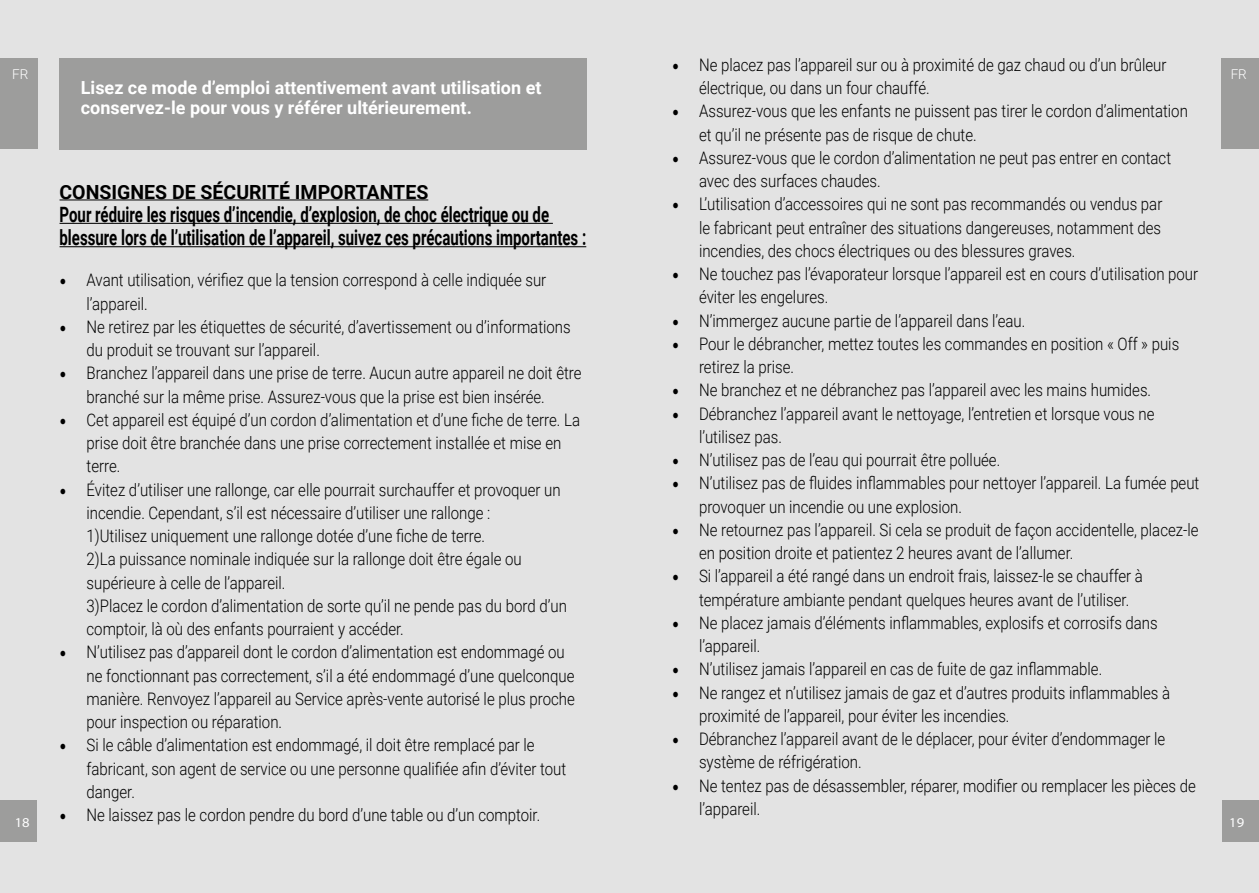
<style>
.page{position:relative;width:1259px;height:893px;background:#e3e3e3}
.page>*{position:absolute;margin:0;border:0;box-sizing:border-box;transform-origin:0 0}
.t1{font:700 21.15px/23.4px "Roboto";color:#000;scale:.71 1}
.t2{font:700 19.5px "Roboto";color:#000}
.t3{font:700 18px/19.5px "Roboto";color:#fff}
.t4{font:300 17.25px/23.2px "Roboto";color:#000;scale:.87 1}
.t5{font:13.5px "Myriad Variable Concept";color:#fff}
.t6{font:300 13.5px "Roboto";color:#fff}
.s1{font-family:"Minion Pro";font-weight:400;font-size:20.7px}
</style>
<div class="page">
<div style="left:0;top:801px;width:37px;height:41px;background:#9d9d9c"></div>
<div style="left:1221px;top:801px;width:38px;height:41px;background:#9d9d9c"></div>
<hr style="left:60px;top:199px;width:368px;height:1px;background:#000">
<hr style="left:60px;top:223px;width:493px;height:1px;background:#000">
<hr style="left:60px;top:246px;width:526px;height:1px;background:#000">
<div style="left:0;top:58px;width:37px;height:91px;background:#9d9d9c"></div>
<div style="left:1221px;top:58px;width:38px;height:91px;background:#9d9d9c"></div>
<div style="left:60px;top:58px;width:527px;height:92px;background:#9d9d9c"></div>
<p class="t4" style="left:699px;top:52px;width:539px;text-indent:-27px"><span class="s1">•</span> Ne placez pas l’appareil sur ou à proximité de gaz chaud ou d’un brûleur électrique, ou dans un four chauffé.</p>
<p class="t4" style="left:699px;top:99px;width:563px;text-indent:-27px"><span class="s1">•</span> Assurez-vous que les enfants ne puissent pas tirer le cordon d’alimentation et qu’il ne présente pas de risque de chute.</p>
<p class="t4" style="left:699px;top:145px;width:544px;text-indent:-27px"><span class="s1">•</span> Assurez-vous que le cordon d’alimentation ne peut pas entrer en contact avec des surfaces chaudes.</p>
<p class="t4" style="left:699px;top:192px;width:534px;text-align:justify;text-indent:-27px"><span class="s1">•</span> L’utilisation d’accessoires qui ne sont pas recommandés ou vendus par le fabricant peut entraîner des situations dangereuses, notamment des incendies, des chocs électriques ou des blessures graves.</p>
<p class="t4" style="left:699px;top:262px;width:575px;text-indent:-27px"><span class="s1">•</span> Ne touchez pas l’évaporateur lorsque l’appareil est en cours d’utilisation pour éviter les engelures.</p>
<p class="t4" style="left:672px;top:308px;width:408px"><span class="s1">•</span> N’immergez aucune partie de l’appareil dans l’eau.</p>
<p class="t4" style="left:699px;top:331px;width:553px;text-indent:-27px"><span class="s1">•</span> Pour le débrancher, mettez toutes les commandes en position « Off » puis retirez la prise.</p>
<p class="t4" style="left:672px;top:378px;width:552px"><span class="s1">•</span> Ne branchez et ne débranchez pas l’appareil avec les mains humides.</p>
<p class="t4" style="left:699px;top:401px;width:525px;text-indent:-27px"><span class="s1">•</span> Débranchez l’appareil avant le nettoyage, l’entretien et lorsque vous ne l’utilisez pas.</p>
<p class="t4" style="left:672px;top:448px;width:379px"><span class="s1">•</span> N’utilisez pas de l’eau qui pourrait être polluée.</p>
<p class="t4" style="left:699px;top:471px;width:577px;text-indent:-27px"><span class="s1">•</span> N’utilisez pas de fluides inflammables pour nettoyer l’appareil. La fumée peut provoquer un incendie ou une explosion.</p>
<p class="t4" style="left:699px;top:517px;width:575px;text-indent:-27px"><span class="s1">•</span> Ne retournez pas l’appareil. Si cela se produit de façon accidentelle, placez-le en position droite et patientez 2 heures avant de l’allumer.</p>
<p class="t4" style="left:699px;top:564px;width:512px;text-indent:-27px"><span class="s1">•</span> Si l’appareil a été rangé dans un endroit frais, laissez-le se chauffer à température ambiante pendant quelques heures avant de l’utiliser.</p>
<p class="t4" style="left:699px;top:610px;width:529px;text-indent:-27px"><span class="s1">•</span> Ne placez jamais d’éléments inflammables, explosifs et corrosifs dans l’appareil.</p>
<p class="t4" style="left:672px;top:657px;width:496px"><span class="s1">•</span> N’utilisez jamais l’appareil en cas de fuite de gaz inflammable.</p>
<p class="t4" style="left:699px;top:680px;width:543px;text-indent:-27px"><span class="s1">•</span> Ne rangez et n’utilisez jamais de gaz et d’autres produits inflammables à proximité de l’appareil, pour éviter les incendies.</p>
<p class="t4" style="left:699px;top:727px;width:537px;text-indent:-27px"><span class="s1">•</span> Débranchez l’appareil avant de le déplacer, pour éviter d’endommager le système de réfrigération.</p>
<p class="t4" style="left:699px;top:773px;width:572px;text-indent:-27px"><span class="s1">•</span> Ne tentez pas de désassembler, réparer, modifier ou remplacer les pièces de l’appareil.</p>
<p class="t6" style="left:12px;top:65px;width:18px">FR</p>
<p class="t6" style="left:1230px;top:65px;width:18px">FR</p>
<p class="t3" style="left:81px;top:77px;width:462px">Lisez ce mode d’emploi attentivement avant utilisation et conservez-le pour vous y référer ultérieurement.</p>
<p class="t2" style="left:60px;top:178px;width:370px">CONSIGNES DE SÉCURITÉ IMPORTANTES</p>
<p class="t1" style="left:60px;top:202px;width:743px">Pour réduire les risques d’incendie, d’explosion, de choc électrique ou de blessure lors de l’utilisation de l’appareil, suivez ces précautions importantes :</p>
<p class="t4" style="left:87px;top:268px;width:530px;text-indent:-27px"><span class="s1">•</span> Avant utilisation, vérifiez que la tension correspond à celle indiquée sur l’appareil.</p>
<p class="t4" style="left:87px;top:315px;width:558px;text-indent:-27px"><span class="s1">•</span> Ne retirez par les étiquettes de sécurité, d’avertissement ou d’informations du produit se trouvant sur l’appareil.</p>
<p class="t4" style="left:60px;top:361px;width:601px;text-align:center"><span class="s1">•</span> Branchez l’appareil dans une prise de terre. Aucun autre appareil ne doit être branché sur la même prise. Assurez-vous que la prise est bien insérée.</p>
<p class="t4" style="left:87px;top:408px;width:569px;text-indent:-27px"><span class="s1">•</span> Cet appareil est équipé d’un cordon d’alimentation et d’une fiche de terre. La prise doit être branchée dans une prise correctement installée et mise en terre.</p>
<p class="t4" style="left:87px;top:477px;width:553px;text-indent:-27px"><span class="s1">•</span> Évitez d’utiliser une rallonge, car elle pourrait surchauffer et provoquer un incendie. Cependant, s’il est nécessaire d’utiliser une rallonge :<br>1)Utilisez uniquement une rallonge dotée d’une fiche de terre.<br>2)La puissance nominale indiquée sur la rallonge doit être égale ou supérieure à celle de l’appareil.<br>3)Placez le cordon d’alimentation de sorte qu’il ne pende pas du bord d’un comptoir, là où des enfants pourraient y accéder.</p>
<p class="t4" style="left:87px;top:640px;width:563px;text-indent:-27px"><span class="s1">•</span> N’utilisez pas d’appareil dont le cordon d’alimentation est endommagé ou ne fonctionnant pas correctement, s’il a été endommagé d’une quelconque manière. Renvoyez l’appareil au Service après-vente autorisé le plus proche pour inspection ou réparation.</p>
<p class="t4" style="left:87px;top:733px;width:553px;text-indent:-27px"><span class="s1">•</span> Si le câble d’alimentation est endommagé, il doit être remplacé par le fabricant, son agent de service ou une personne qualifiée afin d’éviter tout danger.</p>
<p class="t4" style="left:60px;top:803px;width:554px"><span class="s1">•</span> Ne laissez pas le cordon pendre du bord d’une table ou d’un comptoir.</p>
<p class="t5" style="left:15px;top:814px;width:17px">18</p>
<p class="t5" style="left:1229px;top:814px;width:17px">19</p>
</div>
